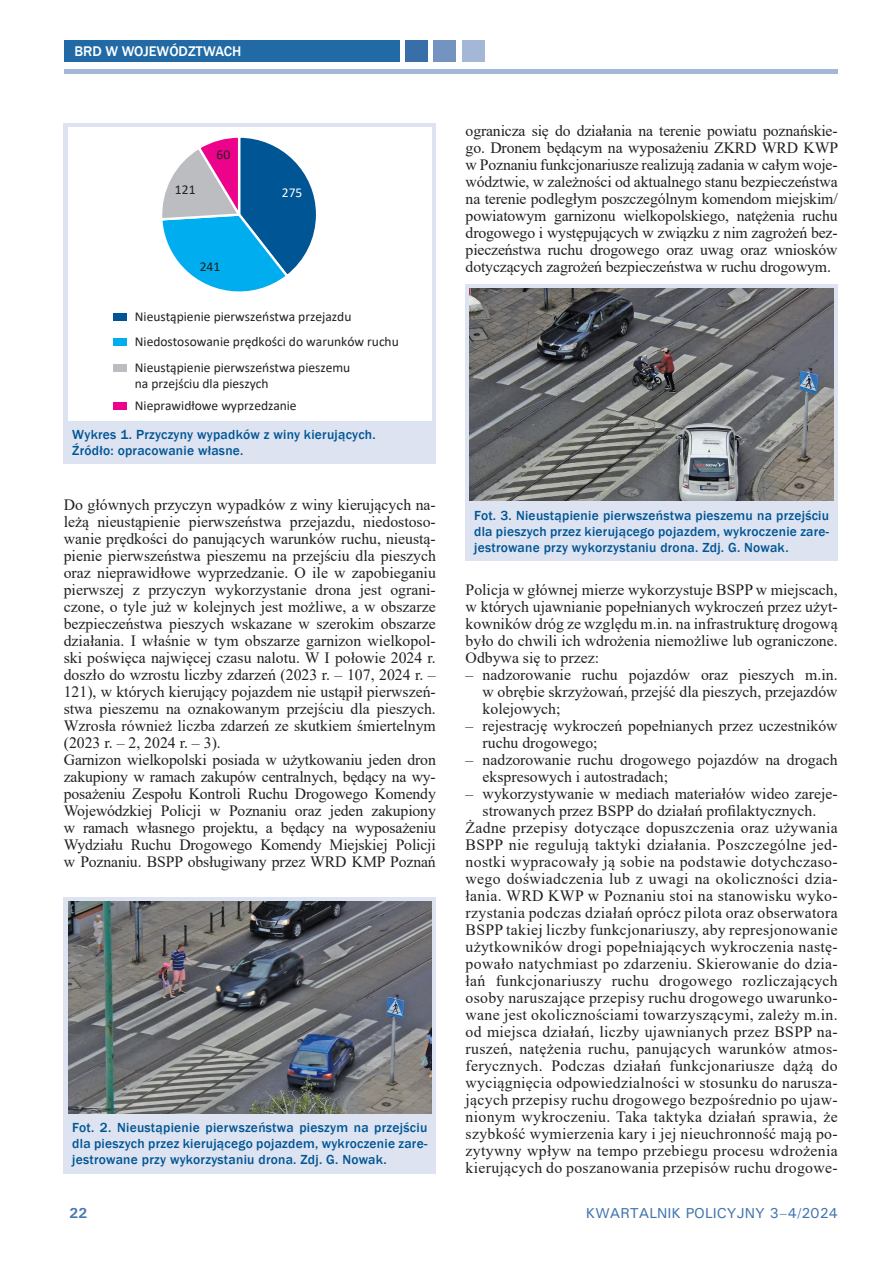
<style>
.page{position:relative;width:893px;height:1263px;background:#fff}
.page>*{position:absolute;margin:0;border:0;box-sizing:border-box;transform-origin:0 0}
.Podstawowy_dtp{font:15.75px/17px "Times New Roman";color:#231f20;text-align:justify}
.t1{font:500 14.4px "Univers";color:#4476ae}
.t2{font:500 14.4px "Franklin Gothic";color:#fff}
.t3{font:700 14.4px "Univers";color:#4476ae}
.Fot_podpis_dtp{font:500 13.5px/15.8px "Franklin Gothic";letter-spacing:.02em;color:#005595;text-align:justify}
.t4{font:13.5px/25.3px "Calibri";color:#231f20}
.t5{font:13.5px "Calibri";color:#fff}
</style>
<div class="page">
<hr style="left:64px;top:70px;width:774px;height:4px;background:#a4b7d7">
<div style="left:64px;top:41px;width:336px;height:21px;background:#216aa5"></div>
<div style="left:405px;top:41px;width:23px;height:21px;background:#386fa9"></div>
<div style="left:433px;top:41px;width:23px;height:21px;background:#7393c1"></div>
<div style="left:462px;top:41px;width:23px;height:21px;background:#a4b7d7"></div>
<div style="left:64px;top:123px;width:372px;height:340px;background:#dde3f0"></div>
<div style="left:68px;top:127px;width:364px;height:294px;background:#fff"></div>
<svg style="left:162px;top:137px;width:154px;height:155px"></svg>
<div style="left:113px;top:313px;width:14px;height:8px;background:#005595"></div>
<div style="left:113px;top:339px;width:14px;height:7px;background:#00aeef"></div>
<div style="left:113px;top:364px;width:14px;height:7px;background:#bcbdc0"></div>
<div style="left:113px;top:402px;width:14px;height:8px;background:#ed028c"></div>
<div style="left:64px;top:897px;width:372px;height:277px;background:#dde3f0"></div>
<img style="left:68px;top:901px;width:364px;height:212px">
<div style="left:466px;top:285px;width:372px;height:276px;background:#dde3f0"></div>
<img style="left:470px;top:289px;width:363px;height:212px">
<p class="t2" style="left:74px;top:43px;width:168px">BRD W WOJEWÓDZTWACH</p>
<p class="t4" style="left:175px;top:176px;width:22px">121</p>
<p class="t4" style="left:217px;top:141px;width:15px">60</p>
<p class="t4" style="left:200px;top:254px;width:22px">241</p>
<p class="t5" style="left:282px;top:183px;width:22px">275</p>
<p class="t4" style="left:135px;top:303px;width:266px">Nieustąpienie pierwszeństwa przejazdu<br>Niedostosowanie prędkości do warunków ruchu<br>Nieustąpienie pierwszeństwa pieszemu</p>
<p class="t4" style="left:135px;top:372px;width:163px;line-height:22px">na przejściu dla pieszych<br>Nieprawidłowe wyprzedzanie</p>
<p class="Fot_podpis_dtp" style="left:72px;top:427px;width:305px">Wykres 1. Przyczyny wypadków z winy kierujących.<br>Źródło: opracowanie własne.</p>
<p class="Podstawowy_dtp" style="left:64px;top:496px;width:374px">Do głównych przyczyn wypadków z winy kierujących na&shy;leżą nieustąpienie pierwszeństwa przejazdu, niedostoso&shy;wanie prędkości do panujących warunków ruchu, nieustą&shy;pienie pierwszeństwa pieszemu na przejściu dla pieszych oraz nieprawidłowe wyprzedzanie. O ile w zapobieganiu pierwszej z przyczyn wykorzystanie drona jest ograni&shy;czone, o tyle już w kolejnych jest możliwe, a w obszarze bezpieczeństwa pieszych wskazane w szerokim obszarze działania. I właśnie w tym obszarze garnizon wielkopol&shy;ski poświęca najwięcej czasu nalotu. W I połowie 2024 r. doszło do wzrostu liczby zdarzeń (2023 r. – 107, 2024 r. – 121), w których kierujący pojazdem nie ustąpił pierwszeń&shy;stwa pieszemu na oznakowanym przejściu dla pieszych.<br>Wzrosła również liczba zdarzeń ze skutkiem śmiertelnym (2023 r. – 2, 2024 r. – 3).</p>
<p class="Podstawowy_dtp" style="left:64px;top:751px;width:374px">Garnizon wielkopolski posiada w użytkowaniu jeden dron zakupiony w ramach zakupów centralnych, będący na wy&shy;posażeniu Zespołu Kontroli Ruchu Drogowego Komendy Wojewódzkiej Policji w Poznaniu oraz jeden zakupiony w ramach własnego projektu, a będący na wyposażeniu Wydziału Ruchu Drogowego Komendy Miejskiej Policji w Poznaniu. BSPP obsługiwany przez WRD KMP Poznań</p>
<p class="Fot_podpis_dtp" style="left:72px;top:1120px;width:357px">Fot. 2. Nieustąpienie pierwszeństwa pieszym na przejściu dla pieszych przez kierującego pojazdem, wykroczenie zare&shy;jestrowane przy wykorzystaniu drona. Zdj. G. Nowak.</p>
<p class="Podstawowy_dtp" style="left:466px;top:122px;width:374px">ogranicza się do działania na terenie powiatu poznańskie&shy;go. Dronem będącym na wyposażeniu ZKRD WRD KWP w Poznaniu funkcjonariusze realizują zadania w całym woje&shy;wództwie, w zależności od aktualnego stanu bezpieczeństwa na terenie podległym poszczególnym komendom miejskim/ powiatowym garnizonu wielkopolskiego, natężenia ruchu drogowego i występujących w związku z nim zagrożeń bez&shy;pieczeństwa ruchu drogowego oraz uwag oraz wniosków dotyczących zagrożeń bezpieczeństwa w ruchu drogowym.</p>
<p class="Fot_podpis_dtp" style="left:474px;top:508px;width:357px">Fot. 3. Nieustąpienie pierwszeństwa pieszemu na przejściu dla pieszych przez kierującego pojazdem, wykroczenie zare&shy;jestrowane przy wykorzystaniu drona. Zdj. G. Nowak.</p>
<p class="Podstawowy_dtp" style="left:466px;top:581px;width:374px">Policja w głównej mierze wykorzystuje BSPP w miejscach, w których ujawnianie popełnianych wykroczeń przez użyt&shy;kowników dróg ze względu m.in. na infrastrukturę drogową było do chwili ich wdrożenia niemożliwe lub ograniczone.<br>Odbywa się to przez:</p>
<p class="Podstawowy_dtp" style="left:483px;top:666px;width:357px;text-indent:-17px">– nadzorowanie ruchu pojazdów oraz pieszych m.in. w obrębie skrzyżowań, przejść dla pieszych, przejazdów kolejowych;</p>
<p class="Podstawowy_dtp" style="left:483px;top:717px;width:356px;text-indent:-17px">– rejestrację wykroczeń popełnianych przez uczestników ruchu drogowego;</p>
<p class="Podstawowy_dtp" style="left:483px;top:751px;width:356px;text-indent:-17px">– nadzorowanie ruchu drogowego pojazdów na drogach ekspresowych i autostradach;</p>
<p class="Podstawowy_dtp" style="left:466px;top:785px;width:373px;text-align:center">– wykorzystywanie w mediach materiałów wideo zareje&shy;strowanych przez BSPP do działań profilaktycznych.</p>
<p class="Podstawowy_dtp" style="left:466px;top:819px;width:374px">Żadne przepisy dotyczące dopuszczenia oraz używania BSPP nie regulują taktyki działania. Poszczególne jed&shy;nostki wypracowały ją sobie na podstawie dotychczaso&shy;wego doświadczenia lub z uwagi na okoliczności dzia&shy;łania. WRD KWP w Poznaniu stoi na stanowisku wyko&shy;rzystania podczas działań oprócz pilota oraz obserwatora BSPP takiej liczby funkcjonariuszy, aby represjonowanie użytkowników drogi popełniających wykroczenia nastę&shy;powało natychmiast po zdarzeniu. Skierowanie do dzia&shy;łań funkcjonariuszy ruchu drogowego rozliczających osoby naruszające przepisy ruchu drogowego uwarunko&shy;wane jest okolicznościami towarzyszącymi, zależy m.in. od miejsca działań, liczby ujawnianych przez BSPP na&shy;ruszeń, natężenia ruchu, panujących warunków atmos&shy;ferycznych. Podczas działań funkcjonariusze dążą do wyciągnięcia odpowiedzialności w stosunku do narusza&shy;jących przepisy ruchu drogowego bezpośrednio po ujaw&shy;nionym wykroczeniu. Taka taktyka działań sprawia, że szybkość wymierzenia kary i jej nieuchronność mają po&shy;zytywny wpływ na tempo przebiegu procesu wdrożenia kierujących do poszanowania przepisów ruchu drogowe-</p>
<p class="t3" style="left:69px;top:1204px;width:20px">22</p>
<p class="t1" style="left:586px;top:1204px;width:253px">KWARTALNIK POLICYJNY 3–4/2024</p>
</div>
